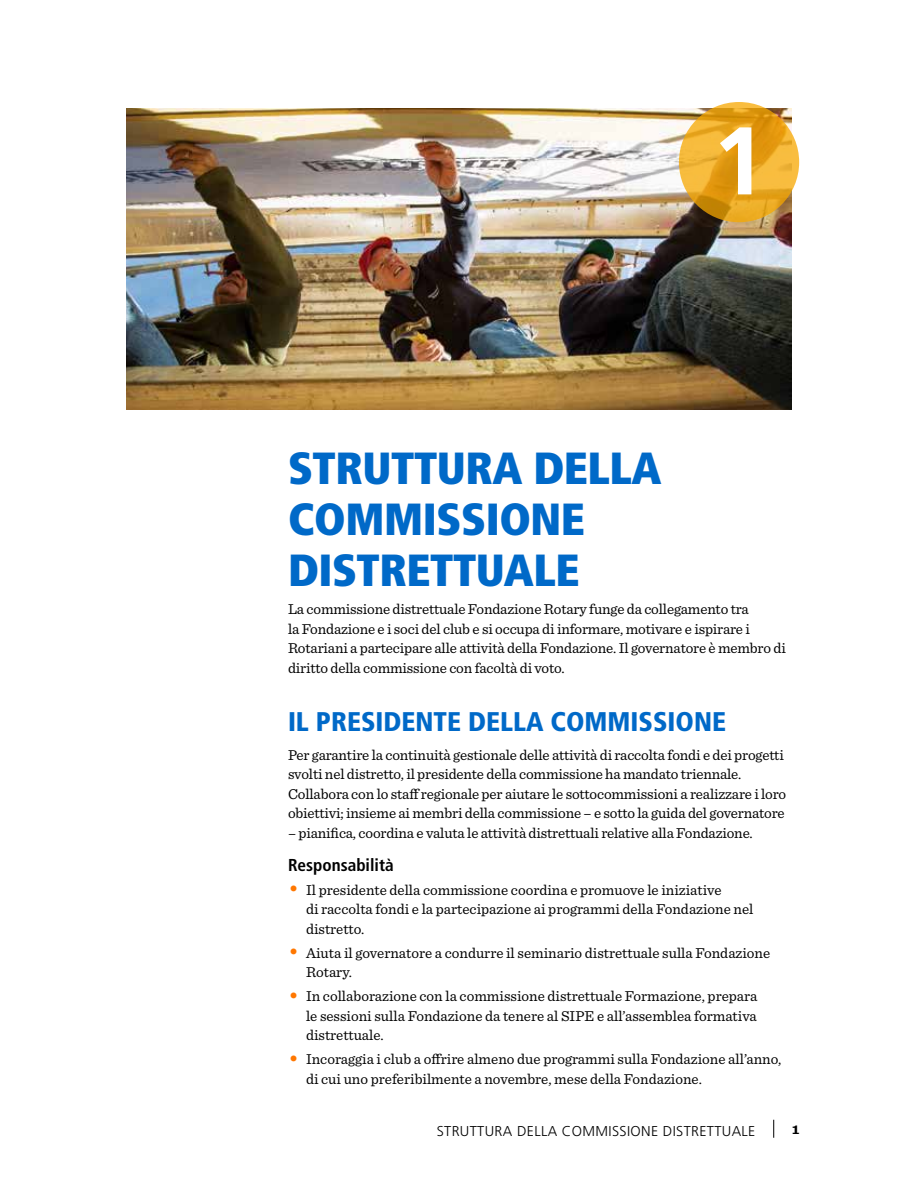
<style>
.page{position:relative;width:918px;height:1188px;background:#fff}
.page>*{position:absolute;margin:0;border:0;box-sizing:border-box;transform-origin:0 0}
.t1{font:700 96px "Frutiger LT Std";color:#fff}
.t2{font:900 condensed 45px/51px "Frutiger LT Std";letter-spacing:-.01em;color:#0069c8}
.t3{font:900 condensed 27px "Frutiger LT Std";color:#0069c8}
.t4{font:700 condensed 17.25px "Frutiger LT Std";color:#000}
.t5{font:15px/19.5px "Sentinel";letter-spacing:-.01em;color:#000}
.t6{font:700 15px "Sentinel";color:#000}
.t7{font:300 14.25px "Frutiger LT Std";letter-spacing:.025em;color:#000}
.s1{font-size:24px;color:#f70}
</style>
<div class="page">
<img style="left:126px;top:108px;width:666px;height:302px">
<svg style="left:679px;top:102px;width:120px;height:120px;background:#e8a623"></svg>
<svg style="left:773px;top:1120px;width:1px;height:18px"></svg>
<h1 class="t1" style="left:712px;top:105px;width:55px">1</h1>
<h2 class="t2" style="left:288px;top:442px;width:375px">STRUTTURA DELLA<br>COMMISSIONE<br>DISTRETTUALE</h2>
<p class="t5" style="left:288px;top:599px;width:499px">La commissione distrettuale Fondazione Rotary funge da collegamento tra<br>la Fondazione e i soci del club e si occupa di informare, motivare e ispirare i Rotariani a partecipare alle attività della Fondazione. Il governatore è membro di diritto della commissione con facoltà di voto.</p>
<h3 class="t3" style="left:288px;top:706px;width:440px">IL PRESIDENTE DELLA COMMISSIONE</h3>
<p class="t5" style="left:288px;top:744px;width:500px">Per garantire la continuità gestionale delle attività di raccolta fondi e dei progetti svolti nel distretto, il presidente della commissione ha mandato triennale.<br>Collabora con lo staff regionale per aiutare le sottocommissioni a realizzare i loro obiettivi; insieme ai membri della commissione – e sotto la guida del governatore</p>
<p class="t5" style="left:288px;top:822px;width:466px">– pianifica, coordina e valuta le attività distrettuali relative alla Fondazione.</p>
<p class="t4" style="left:288px;top:855px;width:107px">Responsabilità</p>
<p class="t5" style="left:306px;top:879px;width:449px;text-indent:-18px"><span class="s1">•</span> Il presidente della commissione coordina e promuove le iniziative<br>di raccolta fondi e la partecipazione ai programmi della Fondazione nel distretto.</p>
<p class="t5" style="left:306px;top:942px;width:466px;text-indent:-18px"><span class="s1">•</span> Aiuta il governatore a condurre il seminario distrettuale sulla Fondazione<br>Rotary.</p>
<p class="t5" style="left:306px;top:986px;width:453px;text-align:justify;text-indent:-18px"><span class="s1">•</span> In collaborazione con la commissione distrettuale Formazione, prepara le sessioni sulla Fondazione da tenere al SIPE e all’assemblea formativa distrettuale.</p>
<p class="t5" style="left:306px;top:1049px;width:477px;text-indent:-18px"><span class="s1">•</span> Incoraggia i club a offrire almeno due programmi sulla Fondazione all’anno, di cui uno preferibilmente a novembre, mese della Fondazione.</p>
<p class="t7" style="left:437px;top:1123px;width:320px">STRUTTURA DELLA COMMISSIONE DISTRETTUALE</p>
<p class="t6" style="left:792px;top:1117px;width:9px">1</p>
</div>
